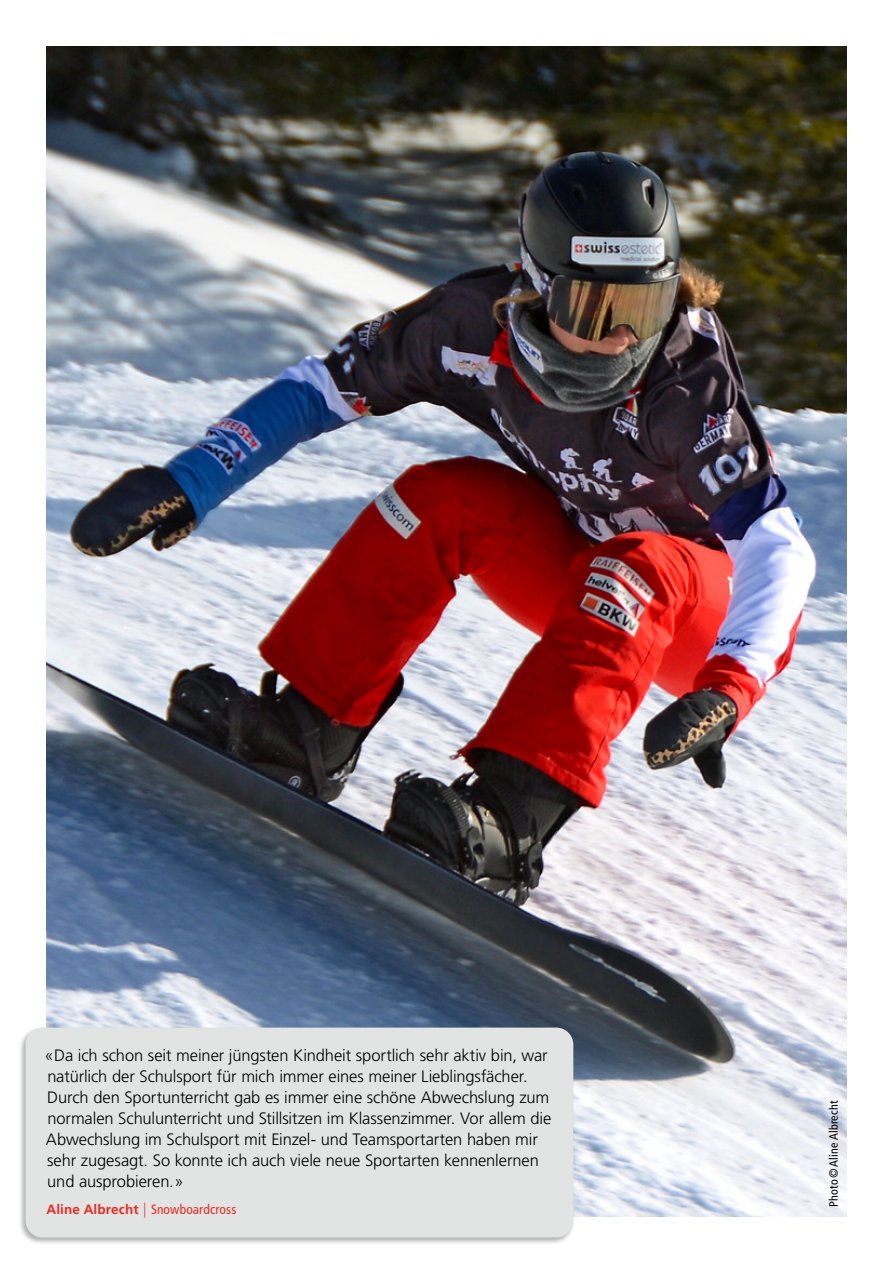
<style>
.page{position:relative;width:893px;height:1263px;background:#fff}
.page>*{position:absolute;margin:0;border:0;box-sizing:border-box;transform-origin:0 0}
.t1{font:300 16.5px/21px "Frutiger LT Std";letter-spacing:-.005em;color:#000}
.t2{font:condensed 13.5px "Frutiger LT Std";letter-spacing:.01em;color:#e92b22}
.t3{font:condensed 12px "Frutiger LT Std";letter-spacing:.01em;color:#000}
.s1{font-weight:700;font-stretch:normal}
.s2{font-weight:300;font-size:15px}
</style>
<div class="page">
<img style="left:47px;top:47px;width:799px;height:1169px">
<div style="left:18px;top:1026px;width:557px;height:219px;background:#000;opacity:.3"></div>
<div style="left:26px;top:1027px;width:547px;height:210px;background:#e2e3e3;border-radius:17px"></div>
<p class="t1" style="left:44px;top:1045px;width:508px">«Da ich schon seit meiner jüngsten Kindheit sportlich sehr aktiv bin, war natürlich der Schulsport für mich immer eines meiner Lieblingsfächer.<br>Durch den Sportunterricht gab es immer eine schöne Abwechslung zum normalen Schulunterricht und Stillsitzen im Klassenzimmer. Vor allem die Abwechslung im Schulsport mit Einzel- und Teamsportarten haben mir sehr zugesagt. So konnte ich auch viele neue Sportarten kennenlernen und ausprobieren.»</p>
<p class="t2" style="left:47px;top:1201px;width:191px"><span class="s1">Aline Albrecht</span> <span class="s2">|</span> Snowboardcross</p>
<p class="t3" style="left:826px;top:1207px;width:107px;rotate:-90deg">Photo©Aline Albrecht</p>
</div>
